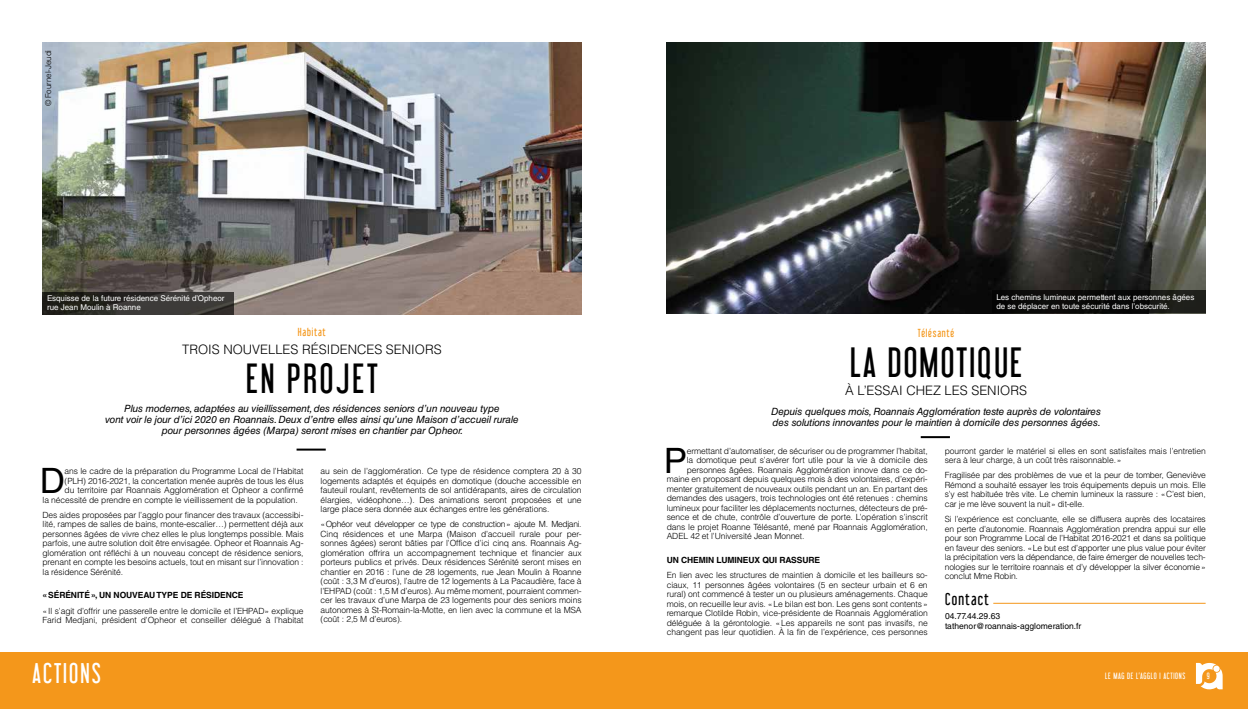
<style>
.page{position:relative;width:1248px;height:709px;background:#fff}
.page>*{position:absolute;margin:0;border:0;box-sizing:border-box;transform-origin:0 0}
.t1{font:37.2px "Libel Suit";letter-spacing:.06em;color:#000}
.t2{font:37px "Libel Suit";letter-spacing:.08em;color:#000}
.t3{font:35px "Helvetica LT Std";color:#000}
.t4{font:25px "Libel Suit";letter-spacing:.08em;color:#fff}
.t5{font:15px "Libel Suit";letter-spacing:.08em;color:#000}
.t6{font:300 13px "Helvetica LT Std";color:#000}
.t7{font:10.2px "Libel Suit";letter-spacing:.08em;color:#f4971b}
.t8{font:italic 10px/11px "Helvetica LT Std";letter-spacing:-.01em;color:#000;text-align:center}
.t9{font:300 8.5px/9.5px "Helvetica LT Std";letter-spacing:-.01em;color:#000;text-align:justify}
.t10{font:700 8.5px "Helvetica LT Std";letter-spacing:-.01em;color:#000}
.t11{font:8.5px/9.5px "Helvetica LT Std";color:#000}
.t12{font:8px/8.5px "Helvetica LT Std";color:#fff}
.t13{font:8px "Libel Suit";letter-spacing:.08em;color:#fff}
.t14{font:300 8px "Helvetica LT Std";letter-spacing:-.01em;color:#000}
</style>
<div class="page">
<div style="left:0;top:652px;width:1247px;height:57px;background:#f4971b"></div>
<svg style="left:1196px;top:663px;width:26px;height:26px"></svg>
<hr style="left:296px;top:448px;width:30px;height:2px;background:#000">
<img style="left:43px;top:42px;width:538px;height:272px">
<hr style="left:920px;top:436px;width:29px;height:2px;background:#000">
<img style="left:666px;top:43px;width:539px;height:270px">
<hr style="left:993px;top:603px;width:212px;height:1px;background:#f4971b">
<svg style="left:43px;top:291px;width:191px;height:23px;background:#33312d"></svg>
<div style="left:991px;top:290px;width:214px;height:23px;background:linear-gradient(to right,#030303,#191a16)"></div>
<p class="t14" style="left:43px;top:106px;width:58px;rotate:-90deg">© Fournel-Jeudi</p>
<p class="t12" style="left:47px;top:294px;width:179px">Esquisse de la future résidence Sérénité d’Opheor rue Jean Moulin à Roanne</p>
<p class="t12" style="left:996px;top:293px;width:199px">Les chemins lumineux permettent aux personnes âgées de se déplacer en toute sécurité dans l’obscurité.</p>
<p class="t7" style="left:298px;top:326px;width:29px">Habitat</p>
<h3 class="t6" style="left:182px;top:341px;width:261px">TROIS NOUVELLES RÉSIDENCES SENIORS</h3>
<h2 class="t2" style="left:246px;top:356px;width:133px">EN PROJET</h2>
<p class="t8" style="left:105px;top:403px;width:415px">Plus modernes, adaptées au vieillissement, des résidences seniors d’un nouveau type<br>vont voir le jour d’ici 2020 en Roannais. Deux d’entre elles ainsi qu’une Maison d’accueil rurale pour personnes âgées (Marpa) seront mises en chantier par Opheor.</p>
<h3 class="t3" style="left:40px;top:460px;width:27px">D</h3>
<p class="t9" style="left:65px;top:466px;width:240px">ans le cadre de la préparation du Programme Local de l’Habitat</p>
<p class="t9" style="left:65px;top:475px;width:240px">(PLH) 2016-2021, la concertation menée auprès de tous les élus</p>
<p class="t9" style="left:65px;top:485px;width:240px">du territoire par Roannais Agglomération et Opheor a confirmé</p>
<p class="t9" style="left:43px;top:494px;width:257px">la nécessité de prendre en compte le vieillissement de la population.</p>
<p class="t9" style="left:43px;top:510px;width:262px">Des aides proposées par l’agglo pour financer des travaux (accessibi&shy;lité, rampes de salles de bains, monte-escalier…) permettent déjà aux personnes âgées de vivre chez elles le plus longtemps possible. Mais parfois, une autre solution doit être envisagée. Opheor et Roannais Ag&shy;glomération ont réfléchi à un nouveau concept de résidence seniors, prenant en compte les besoins actuels, tout en misant sur l’innovation : la résidence Sérénité.</p>
<p class="t10" style="left:43px;top:590px;width:202px">«SÉRÉNITÉ», UN NOUVEAU TYPE DE RÉSIDENCE</p>
<p class="t9" style="left:43px;top:606px;width:262px">«Il s’agit d’offrir une passerelle entre le domicile et l’EHPAD» explique<br>Farid Medjani, président d’Opheor et conseiller délégué à l’habitat</p>
<p class="t9" style="left:320px;top:466px;width:262px">au sein de l’agglomération. Ce type de résidence comptera 20 à 30 logements adaptés et équipés en domotique (douche accessible en fauteuil roulant, revêtements de sol antidérapants, aires de circulation élargies, vidéophone…). Des animations seront proposées et une large place sera donnée aux échanges entre les générations.</p>
<p class="t9" style="left:320px;top:519px;width:262px">«Ophéor veut développer ce type de construction» ajoute M. Medjani.<br>Cinq résidences et une Marpa (Maison d’accueil rurale pour per&shy;sonnes âgées) seront bâties par l’Office d’ici cinq ans. Roannais Ag&shy;glomération offrira un accompagnement technique et financier aux porteurs publics et privés. Deux résidences Sérénité seront mises en chantier en 2016 : l’une de 28 logements, rue Jean Moulin à Roanne (coût : 3,3 M d’euros), l’autre de 12 logements à La Pacaudière, face à l’EHPAD (coût : 1,5 M d’euros). Au même moment, pourraient commen&shy;cer les travaux d’une Marpa de 23 logements pour des seniors moins autonomes à St-Romain-la-Motte, en lien avec la commune et la MSA (coût : 2,5 M d’euros).</p>
<p class="t7" style="left:917px;top:327px;width:38px">Télésanté</p>
<h1 class="t1" style="left:850px;top:340px;width:173px">LA DOMOTIQUE</h1>
<h3 class="t6" style="left:845px;top:382px;width:183px">À L’ESSAI CHEZ LES SENIORS</h3>
<p class="t8" style="left:771px;top:405px;width:331px;text-align:left">Depuis quelques mois, Roannais Agglomération teste auprès de volontaires des solutions innovantes pour le maintien à domicile des personnes âgées.</p>
<h3 class="t3" style="left:663px;top:440px;width:25px">P</h3>
<p class="t9" style="left:686px;top:446px;width:242px">ermettant d’automatiser, de sécuriser ou de programmer l’habitat,</p>
<p class="t9" style="left:686px;top:455px;width:242px">la domotique peut s’avérer fort utile pour la vie à domicile des</p>
<p class="t9" style="left:686px;top:465px;width:242px">personnes âgées. Roannais Agglomération innove dans ce do-</p>
<p class="t9" style="left:666px;top:474px;width:262px">maine en proposant depuis quelques mois à des volontaires, d’expéri-</p>
<p class="t9" style="left:666px;top:484px;width:262px">menter gratuitement de nouveaux outils pendant un an. En partant des</p>
<p class="t9" style="left:666px;top:493px;width:262px">demandes des usagers, trois technologies ont été retenues : chemins</p>
<p class="t9" style="left:666px;top:503px;width:262px">lumineux pour faciliter les déplacements nocturnes, détecteurs de pré-</p>
<p class="t9" style="left:666px;top:512px;width:262px">sence et de chute, contrôle d’ouverture de porte. L’opération s’inscrit</p>
<p class="t9" style="left:666px;top:522px;width:262px">dans le projet Roanne Télésanté, mené par Roannais Agglomération,</p>
<p class="t9" style="left:666px;top:531px;width:139px">ADEL 42 et l’Université Jean Monnet.</p>
<p class="t10" style="left:666px;top:554px;width:155px">UN CHEMIN LUMINEUX QUI RASSURE</p>
<p class="t9" style="left:666px;top:570px;width:262px">En lien avec les structures de maintien à domicile et les bailleurs so&shy;ciaux, 11 personnes âgées volontaires (5 en secteur urbain et 6 en rural) ont commencé à tester un ou plusieurs aménagements. Chaque mois, on recueille leur avis. «Le bilan est bon. Les gens sont contents» remarque Clotilde Robin, vice-présidente de Roannais Agglomération déléguée à la gérontologie. «Les appareils ne sont pas invasifs, ne changent pas leur quotidien. À la fin de l’expérience, ces personnes</p>
<p class="t9" style="left:944px;top:446px;width:262px">pourront garder le matériel si elles en sont satisfaites mais l’entretien sera à leur charge, à un coût très raisonnable.»</p>
<p class="t9" style="left:944px;top:470px;width:262px">Fragilisée par des problèmes de vue et la peur de tomber, Geneviève Rémond a souhaité essayer les trois équipements depuis un mois. Elle s’y est habituée très vite. Le chemin lumineux la rassure : «C’est bien, car je me lève souvent la nuit» dit-elle.</p>
<p class="t9" style="left:944px;top:514px;width:262px">Si l’expérience est concluante, elle se diffusera auprès des locataires en perte d’autonomie. Roannais Agglomération prendra appui sur elle pour son Programme Local de l’Habitat 2016-2021 et dans sa politique en faveur des seniors. «Le but est d’apporter une plus value pour éviter la précipitation vers la dépendance, de faire émerger de nouvelles tech&shy;nologies sur le territoire roannais et d’y développer la silver économie» conclut Mme Robin.</p>
<h3 class="t5" style="left:944px;top:590px;width:46px">Contact</h3>
<p class="t11" style="left:944px;top:611px;width:138px">04.77.44.29.63 tathenor@roannais-agglomeration.fr</p>
<h3 class="t4" style="left:32px;top:658px;width:70px">ACTIONS</h3>
<p class="t13" style="left:1104px;top:671px;width:82px">LE MAG DE L’AGGLO I ACTIONS</p>
<p class="t13" style="left:1206px;top:671px;width:4px">9</p>
</div>
